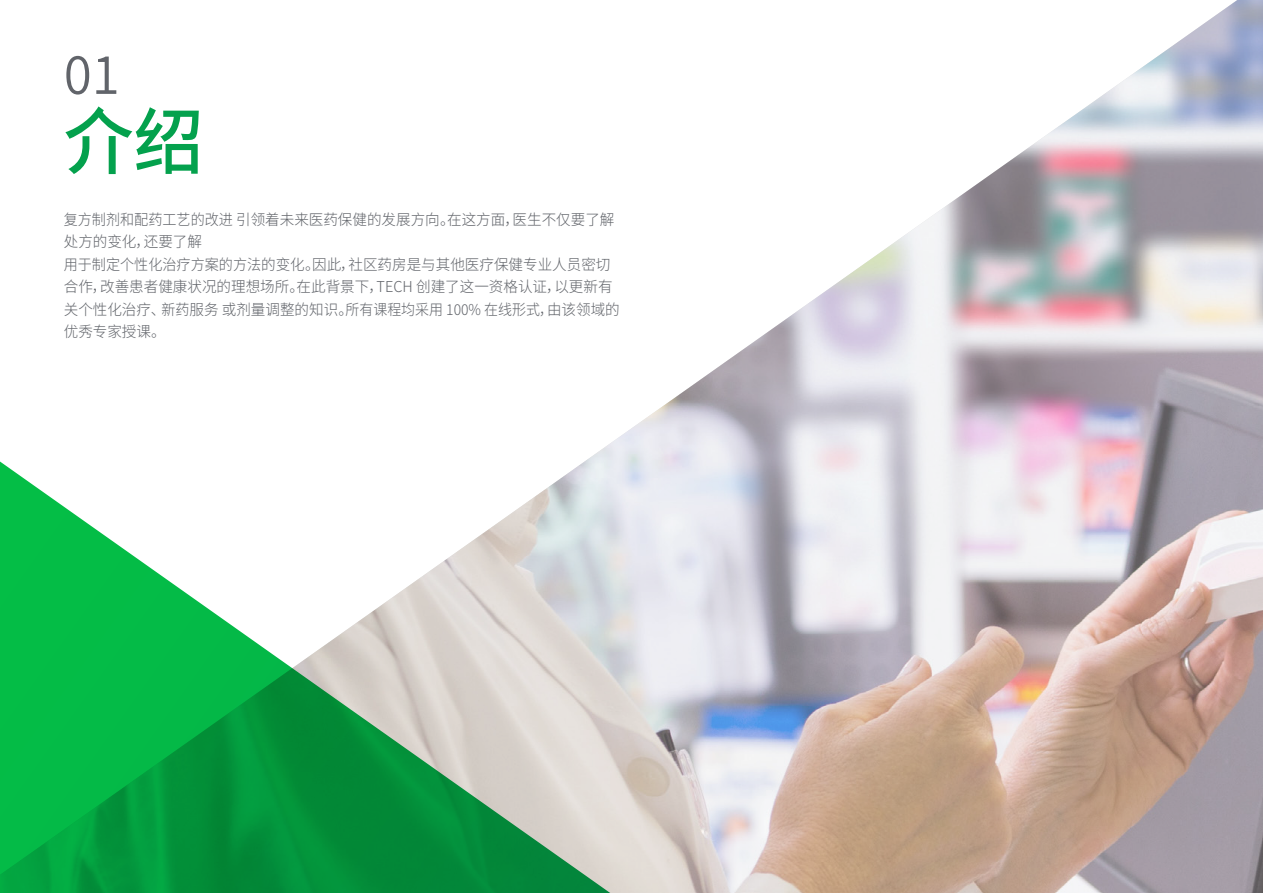
<style>
.page{position:relative;width:1263px;height:893px;background:#fff}
.page>*{position:absolute;margin:0;border:0;box-sizing:border-box;transform-origin:0 0}
.t1{font:500 72px "Source Han Sans CN";color:#04a14d}
.t2{font:52.5px "Source Han Sans CN";color:#61646a}
.t3{font:300 15px/22.5px "Source Han Sans CN";color:#61646a;scale:.94 1}
</style>
<div class="page">
<img style="left:607px;top:0;width:656px;height:893px">
<svg style="left:0;top:446px;width:640px;height:447px"></svg>
<h2 class="t2" style="left:64px;top:45px;width:57px">01</h2>
<h1 class="t1" style="left:64px;top:101px;width:141px">介绍</h1>
<p class="t3" style="left:64px;top:208px;width:593px">复方制剂和配药工艺的改进 引领着未来医药保健的发展方向。在这方面，医生不仅要了解处方的变化，还要了解<br>用于制定个性化治疗方案的方法的变化。因此，社区药房是与其他医疗保健专业人员密切合作，改善患者健康状况的理想场所。在此背景下，TECH 创建了这一资格认证，以更新有关个性化治疗、新药服务 或剂量调整的知识。所有课程均采用 100% 在线形式，由该领域的优秀专家授课。</p>
</div>
